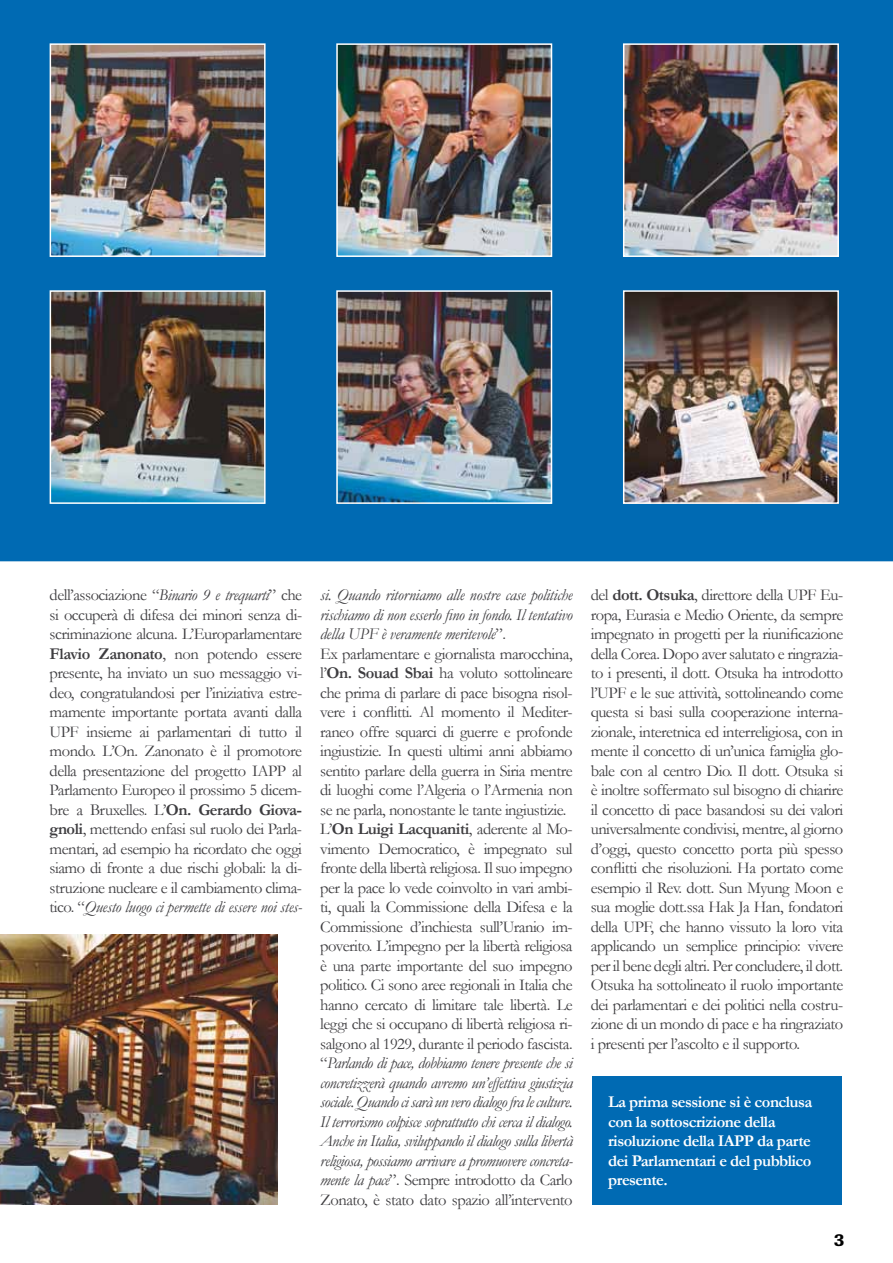
<style>
.page{position:relative;width:893px;height:1263px;background:#fff}
.page>*{position:absolute;margin:0;border:0;box-sizing:border-box;transform-origin:0 0}
.t1{font:500 18px "Imago";color:#000}
.t2{font:16.5px/19.5px "Garamond";letter-spacing:-.03em;color:#3e3d40;text-align:justify}
.t3{font:700 16.5px/19.5px "Garamond";letter-spacing:-.03em;color:#fff}
.s1{font-style:italic}
.s2{font-weight:700}
</style>
<div class="page">
<div style="left:0;top:0;width:893px;height:561px;background:#006ab3"></div>
<img style="left:0;top:934px;width:277px;height:271px">
<img style="left:339px;top:46px;width:210px;height:208px">
<div style="left:336px;top:43px;width:216px;height:214px;border:2px solid #fff"></div>
<img style="left:339px;top:293px;width:210px;height:208px">
<div style="left:336px;top:290px;width:216px;height:214px;border:2px solid #fff"></div>
<img style="left:53px;top:46px;width:210px;height:208px">
<div style="left:50px;top:43px;width:216px;height:214px;border:2px solid #fff"></div>
<img style="left:53px;top:293px;width:210px;height:208px">
<div style="left:50px;top:290px;width:216px;height:214px;border:2px solid #fff"></div>
<img style="left:626px;top:46px;width:210px;height:208px">
<div style="left:623px;top:43px;width:216px;height:214px;border:2px solid #fff"></div>
<img style="left:626px;top:293px;width:210px;height:208px">
<div style="left:623px;top:290px;width:216px;height:214px;border:2px solid #fff"></div>
<div style="left:592px;top:1076px;width:250px;height:129px;background:#006ab3"></div>
<p class="t2" style="left:50px;top:585px;width:254px">dell’associazione “<span class="s1">Binario 9 e trequarti</span>” che si occuperà di difesa dei minori senza di&shy;scriminazione alcuna. L’Europarlamentare <span class="s2">Flavio Zanonato</span>, non potendo essere presente, ha inviato un suo messaggio vi&shy;deo, congratulandosi per l’iniziativa estre&shy;mamente importante portata avanti dalla UPF insieme ai parlamentari di tutto il mondo. L’On. Zanonato è il promotore della presentazione del progetto IAPP al Parlamento Europeo il prossimo 5 dicem&shy;bre a Bruxelles. L’<span class="s2">On. Gerardo Giova&shy;gnoli</span>, mettendo enfasi sul ruolo dei Parla&shy;mentari, ad esempio ha ricordato che oggi siamo di fronte a due rischi globali: la di&shy;struzione nucleare e il cambiamento clima&shy;tico. “<span class="s1">Questo luogo ci permette di essere noi stes-</span></p>
<p class="t2" style="left:320px;top:585px;width:254px;text-align:left"><span class="s1">si. Quando ritorniamo alle nostre case politiche rischiamo di non esserlo fino in fondo. Il tentativo della UPF è veramente meritevole</span>”.<br>Ex parlamentare e giornalista marocchina, l’<span class="s2">On. Souad Sbai</span> ha voluto sottolineare che prima di parlare di pace bisogna risol&shy;vere i conflitti. Al momento il Mediter&shy;raneo offre squarci di guerre e profonde ingiustizie. In questi ultimi anni abbiamo sentito parlare della guerra in Siria mentre di luoghi come l’Algeria o l’Armenia non se ne parla, nonostante le tante ingiustizie.<br>L’<span class="s2">On Luigi Lacquaniti</span>, aderente al Mo&shy;vimento Democratico, è impegnato sul fronte della libertà religiosa. Il suo impegno per la pace lo vede coinvolto in vari ambi&shy;ti, quali la Commissione della Difesa e la Commissione d’inchiesta sull’Uranio im&shy;poverito. L’impegno per la libertà religiosa è una parte importante del suo impegno politico. Ci sono aree regionali in Italia che hanno cercato di limitare tale libertà. Le leggi che si occupano di libertà religiosa ri&shy;salgono al 1929, durante il periodo fascista. “<span class="s1">Parlando di pace, dobbiamo tenere presente che si concretizzerà quando avremo un’effettiva giustizia sociale. Quando ci sarà un vero dialogo fra le culture.<br>Il terrorismo colpisce soprattutto chi cerca il dialogo.<br>Anche in Italia, sviluppando il dialogo sulla libertà religiosa, possiamo arrivare a promuovere concreta&shy;mente la pace</span>”. Sempre introdotto da Carlo Zonato, è stato dato spazio all’intervento</p>
<p class="t2" style="left:591px;top:585px;width:254px">del <span class="s2">dott. Otsuka</span>, direttore della UPF Eu&shy;ropa, Eurasia e Medio Oriente, da sempre impegnato in progetti per la riunificazione della Corea. Dopo aver salutato e ringrazia&shy;to i presenti, il dott. Otsuka ha introdotto l’UPF e le sue attività, sottolineando come questa si basi sulla cooperazione interna&shy;zionale, interetnica ed interreligiosa, con in mente il concetto di un’unica famiglia glo&shy;bale con al centro Dio. Il dott. Otsuka si è inoltre soffermato sul bisogno di chiarire il concetto di pace basandosi su dei valori universalmente condivisi, mentre, al giorno d’oggi, questo concetto porta più spesso conflitti che risoluzioni. Ha portato come esempio il Rev. dott. Sun Myung Moon e sua moglie dott.ssa Hak Ja Han, fondatori della UPF, che hanno vissuto la loro vita applicando un semplice principio: vivere per il bene degli altri. Per concludere, il dott.<br>Otsuka ha sottolineato il ruolo importante dei parlamentari e dei politici nella costru&shy;zione di un mondo di pace e ha ringraziato i presenti per l’ascolto e il supporto.</p>
<p class="t3" style="left:608px;top:1092px;width:206px">La prima sessione si è conclusa con la sottoscrizione della risoluzione della IAPP da parte dei Parlamentari e del pubblico presente.</p>
<p class="t1" style="left:834px;top:1229px;width:12px">3</p>
</div>
